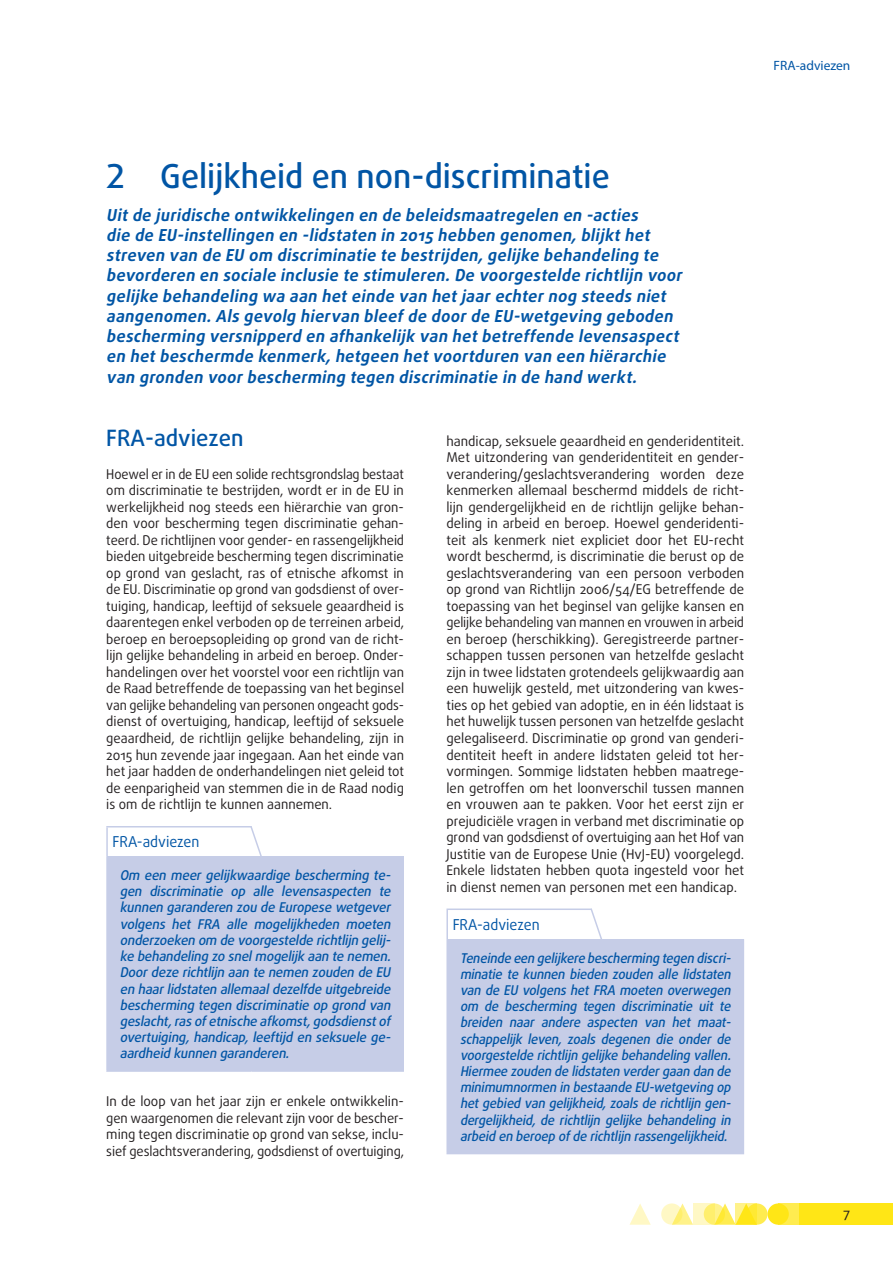
<style>
.page{position:relative;width:893px;height:1263px;background:#fff}
.page>*{position:absolute;margin:0;border:0;box-sizing:border-box;transform-origin:0 0}
.title_1{font:500 33px "Daxline Pro";color:#0155a5}
.title_2{font:500 22.5px "Daxline Pro";color:#0155a5}
.intro_chapter{font:italic 700 16.5px/20.2px "Daxline Pro";letter-spacing:.025em;color:#0155a5}
.opinion_header{font:15px "Daxline Pro";color:#0155a5;scale:.95 1}
.body_text{font:13.5px/16.5px "Daxline Pro";color:#231f20;text-align:justify}
.body_text-2{font:13.5px/16.5px "Daxline Pro";color:#231f20;text-align:justify;scale:.95 1}
.opinion_text{font:italic 500 13.5px/16.2px "Daxline Pro";letter-spacing:-.01em;color:#0155a5;text-align:justify;scale:.94 1}
.opinion_text-2{font:italic 500 13.5px/16.2px "Daxline Pro";letter-spacing:-.01em;color:#0155a5;text-align:justify}
.t1{font:13.5px "Myriad Pro";color:#0155a5}
</style>
<div class="page">
<div style="left:746px;top:1203px;width:21px;height:22px;background:#ffec50;border-radius:50%"></div>
<div style="left:778px;top:1203px;width:21px;height:22px;background:#ffec50"></div>
<div style="left:799px;top:1203px;width:94px;height:22px;background:#ffe616"></div>
<svg style="left:675px;top:1203px;width:18px;height:22px"></svg>
<svg style="left:629px;top:1204px;width:22px;height:21px"></svg>
<div style="left:767px;top:1203px;width:22px;height:22px;background:#ffe616;border-radius:50%"></div>
<svg style="left:718px;top:1203px;width:18px;height:22px"></svg>
<svg style="left:704px;top:1203px;width:21px;height:22px"></svg>
<svg style="left:661px;top:1203px;width:21px;height:22px"></svg>
<svg style="left:736px;top:1203px;width:21px;height:22px"></svg>
<svg style="left:693px;top:1203px;width:21px;height:22px"></svg>
<div style="left:107px;top:857px;width:296px;height:214px;background:#c6cde7"></div>
<hr style="left:402px;top:857px;width:2px;height:213px;background:#c6cde7">
<hr style="left:106px;top:857px;width:2px;height:213px;background:#c6cde7">
<hr style="left:106px;top:1070px;width:146px;height:2px;background:#c6cde7">
<hr style="left:252px;top:1070px;width:152px;height:2px;background:#c6cde7">
<hr style="left:106px;top:826px;width:146px;height:1px;background:#c6cde7">
<hr style="left:106px;top:827px;width:2px;height:30px;background:#c6cde7">
<div style="left:447px;top:939px;width:296px;height:214px;background:#c6cde7"></div>
<hr style="left:743px;top:939px;width:1px;height:214px;background:#c6cde7">
<hr style="left:446px;top:939px;width:2px;height:214px;background:#c6cde7">
<hr style="left:446px;top:1153px;width:146px;height:1px;background:#c6cde7">
<hr style="left:592px;top:1153px;width:152px;height:1px;background:#c6cde7">
<hr style="left:446px;top:908px;width:146px;height:2px;background:#c6cde7">
<hr style="left:446px;top:910px;width:2px;height:29px;background:#c6cde7">
<svg style="left:249px;top:827px;width:14px;height:30px"></svg>
<svg style="left:589px;top:908px;width:13px;height:31px"></svg>
<p class="t1" style="left:774px;top:57px;width:78px">FRA-adviezen</p>
<p class="title_1" style="left:106px;top:154px;width:505px">2 Gelijkheid en non-discriminatie</p>
<p class="intro_chapter" style="left:106px;top:205px;width:581px">Uitde juridische ontwikkelingen en de beleidsmaatregelen en -acties<br>die de EU-instellingen en -lidstaten in 2015 hebben genomen,blijkthet streven van de EU om discriminatie te bestrijden,gelijke behandeling te bevorderen en sociale inclusie te stimuleren.De voorgestelde richtlijn voor gelijke behandeling wa aan heteinde van hetjaarechternog steeds niet aangenomen.Als gevolg hiervan bleefde doorde EU-wetgeving geboden bescherming versnipperd en afhankelijk van hetbetreffende levensaspect en hetbeschermde kenmerk,hetgeen hetvoortduren van een hiërarchie van gronden voorbescherming tegen discriminatie in de hand werkt.</p>
<p class="title_2" style="left:106px;top:423px;width:139px">FRA-adviezen</p>
<p class="body_text-2" style="left:106px;top:466px;width:315px">Hoewel er in de EU een solide rechtsgrondslag bestaat om discriminatie te bestrijden, wordt er in de EU in werkelijkheid nog steeds een hiërarchie van gron&shy;den voor bescherming tegen discriminatie gehan&shy;teerd. De richtlijnen voor gender- en rassengelijkheid bieden uitgebreide bescherming tegen discriminatie op grond van geslacht, ras of etnische afkomst in de EU. Discriminatie op grond van godsdienst of over&shy;tuiging, handicap, leeftijd of seksuele geaardheid is daarentegen enkel verboden op de terreinen arbeid, beroep en beroepsopleiding op grond van de richt&shy;lijn gelijke behandeling in arbeid en beroep. Onder&shy;handelingen over het voorstel voor een richtlijn van de Raad betreffende de toepassing van het beginsel van gelijke behandeling van personen ongeacht gods&shy;dienst of overtuiging, handicap, leeftijd of seksuele geaardheid, de richtlijn gelijke behandeling, zijn in 2015 hun zevende jaar ingegaan. Aan het einde van het jaar hadden de onderhandelingen niet geleid tot de eenparigheid van stemmen die in de Raad nodig is om de richtlijn te kunnen aannemen.</p>
<p class="opinion_header" style="left:112px;top:832px;width:93px">FRA-adviezen</p>
<p class="opinion_text-2" style="left:120px;top:867px;width:275px">Om een meer gelijkwaardige bescherming te&shy;gen discriminatie op alle levensaspecten te kunnen garanderen zou de Europese wetgever volgens het FRA alle mogelijkheden moeten onderzoeken om de voorgestelde richtlijn gelij - ke behandeling zo snelmogelijk aan te nemen.<br>Doordeze richtlijn aan te nemen zouden de EU en haarlidstaten allemaaldezelfde uitgebreide bescherming tegen discriminatie op grond van geslacht,rasofetnische afkomst,godsdienstof overtuiging, handicap, leeftijd en seksuele ge&shy;aardheid kunnen garanderen.</p>
<p class="body_text" style="left:106px;top:1093px;width:299px">In de loop van het jaar zijn er enkele ontwikkelin&shy;gen waargenomen die relevant zijn voor de bescher&shy;ming tegen discriminatie op grond van sekse, inclu&shy;sief geslachtsverandering, godsdienst of overtuiging,</p>
<p class="body_text" style="left:446px;top:433px;width:299px">handicap, seksuele geaardheid en genderidentiteit.<br>Met uitzondering van genderidentiteit en gender&shy;verandering/geslachtsverandering worden deze kenmerken allemaal beschermd middels de richt&shy;lijn gendergelijkheid en de richtlijn gelijke behan&shy;deling in arbeid en beroep. Hoewel genderidenti&shy;teit als kenmerk niet expliciet door het EU-recht wordt beschermd, is discriminatie die berust op de geslachtsverandering van een persoon verboden op grond van Richtlijn 2006/54/EG betreffende de toepassing van het beginsel van gelijke kansen en gelijke behandeling van mannen en vrouwen in arbeid en beroep (herschikking). Geregistreerde partner&shy;schappen tussen personen van hetzelfde geslacht zijn in twee lidstaten grotendeels gelijkwaardig aan een huwelijk gesteld, met uitzondering van kwes&shy;ties op het gebied van adoptie, en in één lidstaat is het huwelijk tussen personen van hetzelfde geslacht gelegaliseerd. Discriminatie op grond van genderi&shy;dentiteit heeft in andere lidstaten geleid tot her&shy;vormingen. Sommige lidstaten hebben maatrege&shy;len getroffen om het loonverschil tussen mannen en vrouwen aan te pakken. Voor het eerst zijn er prejudiciële vragen in verband met discriminatie op grond van godsdienst of overtuiging aan het Hof van Justitie van de Europese Unie (HvJ-EU) voorgelegd.<br>Enkele lidstaten hebben quota ingesteld voor het in dienst nemen van personen met een handicap.</p>
<p class="opinion_header" style="left:453px;top:914px;width:93px">FRA-adviezen</p>
<p class="opinion_text" style="left:460px;top:950px;width:293px">Teneinde een gelijkere bescherming tegen discri&shy;minatie te kunnen bieden zouden alle lidstaten van de EU volgens het FRA moeten overwegen om de bescherming tegen discriminatie uit te breiden naar andere aspecten van het maat&shy;schappelijk leven, zoals degenen die onder de voorgestelde richtlijn gelijke behandeling vallen.<br>Hiermee zouden de lidstaten verdergaan dan de minimumnormen in bestaande EU-wetgeving op hetgebied van gelijkheid,zoalsde richtlijn gen&shy;dergelijkheid, de richtlijn gelijke behandeling in arbeid en beroep ofde richtlijn rassengelijkheid.</p>
<p class="body_text" style="left:843px;top:1205px;width:9px">7</p>
</div>
